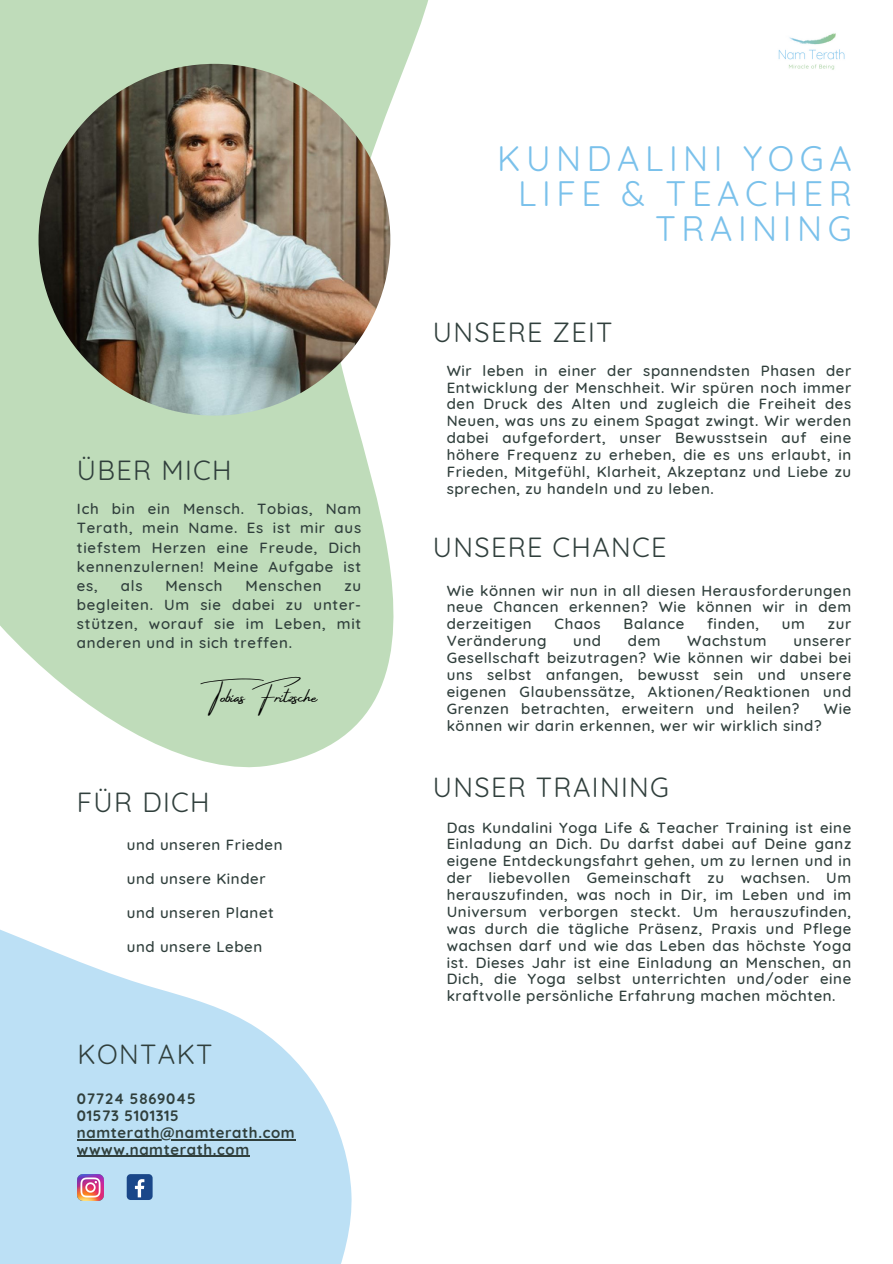
<style>
.page{position:relative;width:893px;height:1264px;background:#fff}
.page>*{position:absolute;margin:0;border:0;box-sizing:border-box;transform-origin:0 0}
.t1{font:34.5px/34.8px "Quicksand";letter-spacing:.16em;color:#7ac1eb;text-align:right}
.t2{font:27px "Quicksand";letter-spacing:.05em;color:#303f3c}
.t3{font:19.35px "Amsterdam Four";color:#000}
.t4{font:500 15px/16.8px "Quicksand";letter-spacing:.04em;color:#303f3c;text-align:justify}
.t5{font:700 15px "Quicksand";letter-spacing:.04em;color:#303f3c}
</style>
<div class="page">
<svg style="left:0;top:929px;width:352px;height:334px;fill:#bce0f5"></svg>
<svg style="left:0;top:0;width:428px;height:768px;fill:#bfdcba"></svg>
<img style="left:39px;top:64px;width:351px;height:351px;border-radius:50%">
<img style="left:78px;top:1174px;width:25px;height:25px">
<div style="left:127px;top:1174px;width:26px;height:25px;background:#1a4789;border-radius:4px"></div>
<svg style="left:135px;top:1179px;width:9px;height:18px"></svg>
<hr style="left:77px;top:1138px;width:218px;height:2px;background:#303f3c">
<hr style="left:77px;top:1155px;width:173px;height:1px;background:#303f3c">
<img style="left:778px;top:33px;width:67px;height:37px">
<h2 class="t2" style="left:77px;top:452px;width:156px">ÜBER MICH</h2>
<p class="t4" style="left:77px;top:499px;width:286px;line-height:19.2px">Ich bin ein Mensch. Tobias, Nam Terath, mein Name. Es ist mir aus tiefstem Herzen eine Freude, Dich kennenzulernen! Meine Aufgabe ist es,</p>
<p class="t4" style="left:121px;top:577px;width:23px">als</p>
<p class="t4" style="left:165px;top:577px;width:58px">Mensch</p>
<p class="t4" style="left:245px;top:577px;width:77px">Menschen</p>
<p class="t4" style="left:77px;top:575px;width:286px;line-height:19.2px;text-indent:267px">zu begleiten. Um sie dabei zu unter&shy;stützen, worauf sie im Leben, mit anderen und in sich treffen.</p>
<p class="t3" style="left:214px;top:685px;width:105px">Tobias Fritzsche</p>
<p class="t2" style="left:77px;top:785px;width:134px">FÜR DICH</p>
<p class="t4" style="left:127px;top:836px;width:157px">und unseren Frieden</p>
<p class="t4" style="left:127px;top:870px;width:140px">und unsere Kinder</p>
<p class="t4" style="left:127px;top:903px;width:149px">und unseren Planet</p>
<p class="t4" style="left:127px;top:937px;width:137px">und unsere Leben</p>
<h1 class="t2" style="left:78px;top:1037px;width:136px">KONTAKT</h1>
<p class="t5" style="left:77px;top:1089px;width:120px">07724 5869045</p>
<p class="t5" style="left:77px;top:1105px;width:103px">01573 5101315</p>
<h2 class="t5" style="left:77px;top:1122px;width:219px">namterath@namterath.com</h2>
<p class="t5" style="left:77px;top:1139px;width:174px">wwww.namterath.com</p>
<h2 class="t1" style="left:497px;top:141px;width:356px">KUNDALINI YOGA<br>LIFE &amp; TEACHER<br>TRAINING</h2>
<p class="t2" style="left:433px;top:315px;width:181px">UNSERE ZEIT</p>
<h2 class="t4" style="left:446px;top:361px;width:406px">Wir leben in einer der spannendsten Phasen der Entwicklung der Menschheit. Wir spüren noch immer den Druck des Alten und zugleich die Freiheit des Neuen, was uns zu einem Spagat zwingt. Wir werden dabei aufgefordert, unser Bewusstsein auf eine höhere Frequenz zu erheben, die es uns erlaubt, in Frieden, Mitgefühl, Klarheit, Akzeptanz und Liebe zu sprechen, zu handeln und zu leben.</h2>
<h3 class="t2" style="left:433px;top:530px;width:235px">UNSERE CHANCE</h3>
<h2 class="t4" style="left:446px;top:581px;width:406px">Wie können wir nun in all diesen Herausforderungen neue Chancen erkennen? Wie können wir in dem derzeitigen</h2>
<h2 class="t4" style="left:554px;top:615px;width:48px">Chaos</h2>
<h2 class="t4" style="left:623px;top:615px;width:62px">Balance</h2>
<h2 class="t4" style="left:707px;top:615px;width:53px">finden,</h2>
<h2 class="t4" style="left:781px;top:615px;width:25px">um</h2>
<h2 class="t4" style="left:827px;top:615px;width:25px">zur</h2>
<h2 class="t4" style="left:446px;top:632px;width:101px">Veränderung</h2>
<h2 class="t4" style="left:573px;top:632px;width:29px">und</h2>
<h2 class="t4" style="left:627px;top:632px;width:34px">dem</h2>
<h2 class="t4" style="left:687px;top:632px;width:81px">Wachstum</h2>
<h2 class="t4" style="left:446px;top:632px;width:406px;text-indent:346px">unserer Gesellschaft beizutragen? Wie können wir dabei bei uns selbst anfangen, bewusst sein und unsere eigenen Glaubenssätze, Aktionen/Reaktionen und Grenzen betrachten, erweitern und heilen?</h2>
<h2 class="t4" style="left:823px;top:699px;width:29px">Wie</h2>
<h2 class="t4" style="left:446px;top:716px;width:376px">können wir darin erkennen, wer wir wirklich sind?</h2>
<h2 class="t2" style="left:433px;top:770px;width:237px">UNSER TRAINING</h2>
<p class="t4" style="left:446px;top:818px;width:406px">Das Kundalini Yoga Life &amp; Teacher Training ist eine Einladung an Dich. Du darfst dabei auf Deine ganz eigene Entdeckungsfahrt gehen, um zu lernen und in der liebevollen Gemeinschaft zu wachsen. Um herauszufinden, was noch in Dir, im Leben und im Universum verborgen steckt. Um herauszufinden, was durch die tägliche Präsenz, Praxis und Pflege wachsen darf und wie das Leben das höchste Yoga ist. Dieses Jahr ist eine Einladung an Menschen, an Dich, die Yoga selbst unterrichten und/oder eine kraftvolle persönliche Erfahrung machen möchten.</p>
</div>
